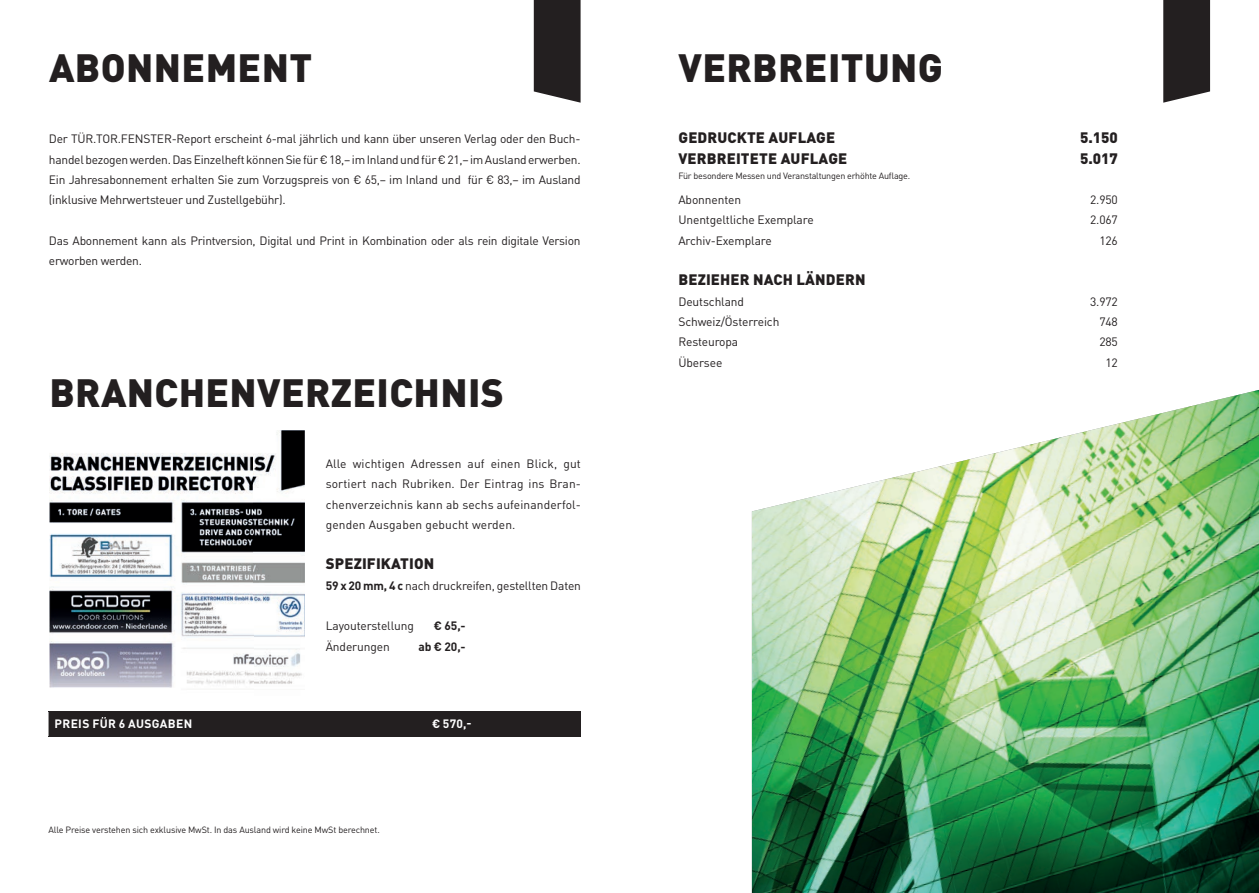
<style>
.page{position:relative;width:1259px;height:893px;background:#fff}
.page>*{position:absolute;margin:0;border:0;box-sizing:border-box;transform-origin:0 0}
.t1{font:900 39px "DIN Pro";letter-spacing:.01em;color:#231f20}
.t2{font:900 15px "DIN Pro";letter-spacing:.01em;color:#231f20}
.t3{font:12px/20.2px "DIN Pro";letter-spacing:-.015em;color:#231f20;text-align:justify}
.t4{font:700 12px "DIN Pro";letter-spacing:.025em;color:#fff}
.t5{font:700 12px "DIN Pro";color:#231f20}
.t6{font:9px "DIN Pro";letter-spacing:-.025em;color:#231f20}
.s1{font-weight:700}
</style>
<div class="page">
<div style="left:534px;top:0;width:46px;height:103px;background:#231f20"></div>
<svg style="left:1163px;top:0;width:47px;height:103px;background:#302d2e"></svg>
<div style="left:49px;top:712px;width:532px;height:24px;background:#231f20"></div>
<hr style="left:49px;top:736px;width:377px;height:1px;background:#231f20">
<hr style="left:426px;top:736px;width:155px;height:1px;background:#231f20">
<img style="left:49px;top:431px;width:255px;height:287px">
<img style="left:56px;top:717px;width:135px;height:1px">
<img style="left:752px;top:390px;width:507px;height:503px">
<h1 class="t1" style="left:49px;top:42px;width:265px">ABONNEMENT</h1>
<p class="t3" style="left:49px;top:128px;width:533px">Der TÜR.TOR.FENSTER-Report erscheint 6-mal jährlich und kann über unseren Verlag oder den Buch&shy;handel bezogen werden. Das Einzelheft können Sie für € 18,– im Inland und für € 21,– im Ausland erwerben.<br>Ein Jahresabonnement erhalten Sie zum Vorzugspreis von € 65,– im Inland und für € 83,– im Ausland (inklusive Mehrwert steuer und Zustellgebühr).</p>
<p class="t3" style="left:49px;top:230px;width:533px">Das Abonnement kann als Printversion, Digital und Print in Kombination oder als rein digitale Version erworben werden.</p>
<h1 class="t1" style="left:49px;top:366px;width:456px">BRANCHENVERZEICHNIS</h1>
<p class="t3" style="left:326px;top:453px;width:257px">Alle wichtigen Adressen auf einen Blick, gut sortiert nach Rubriken. Der Eintrag ins Bran&shy;chenverzeichnis kann ab sechs aufeinanderfol&shy;genden Ausgaben gebucht werden.</p>
<p class="t2" style="left:326px;top:554px;width:110px">SPEZIFIKATION</p>
<p class="t3" style="left:326px;top:575px;width:257px"><span class="s1">59 x 20 mm, 4 c</span> nach druckreifen, gestellten Daten</p>
<p class="t3" style="left:326px;top:615px;width:90px">Layouterstellung</p>
<p class="t5" style="left:434px;top:618px;width:33px">€ 65,-</p>
<p class="t3" style="left:326px;top:636px;width:66px">Änderungen</p>
<p class="t5" style="left:418px;top:638px;width:49px">ab € 20,-</p>
<p class="t4" style="left:55px;top:715px;width:139px">PREIS FÜR 6 AUSGABEN</p>
<p class="t4" style="left:432px;top:715px;width:41px">€ 570,-</p>
<p class="t6" style="left:49px;top:824px;width:333px">Alle Preise verstehen sich exklusive MwSt. In das Ausland wird keine MwSt berechnet.</p>
<h1 class="t1" style="left:678px;top:42px;width:266px">VERBREITUNG</h1>
<p class="t2" style="left:678px;top:128px;width:158px">GEDRUCKTE AUFLAGE</p>
<p class="t2" style="left:1080px;top:128px;width:39px">5.150</p>
<p class="t2" style="left:678px;top:148px;width:170px">VERBREITETE AUFLAGE</p>
<p class="t2" style="left:1080px;top:148px;width:39px">5.017</p>
<p class="t6" style="left:678px;top:169px;width:233px">Für besondere Messen und Veranstaltungen erhöhte Auflage.</p>
<p class="t3" style="left:678px;top:189px;width:64px">Abonnenten</p>
<p class="t3" style="left:1090px;top:189px;width:29px">2.950</p>
<p class="t3" style="left:678px;top:209px;width:137px">Unentgeltliche Exemplare</p>
<p class="t3" style="left:1090px;top:209px;width:29px">2.067</p>
<p class="t3" style="left:678px;top:230px;width:95px">Archiv-Exemplare</p>
<p class="t3" style="left:1099px;top:230px;width:20px">126</p>
<p class="t2" style="left:678px;top:270px;width:189px">BEZIEHER NACH LÄNDERN</p>
<p class="t3" style="left:678px;top:291px;width:67px">Deutschland</p>
<p class="t3" style="left:1090px;top:291px;width:29px">3.972</p>
<p class="t3" style="left:678px;top:311px;width:103px">Schweiz/Österreich</p>
<p class="t3" style="left:1099px;top:311px;width:20px">748</p>
<p class="t3" style="left:678px;top:331px;width:61px">Resteuropa</p>
<p class="t3" style="left:1099px;top:331px;width:20px">285</p>
<p class="t3" style="left:678px;top:352px;width:45px">Übersee</p>
<p class="t3" style="left:1105px;top:352px;width:14px">12</p>
</div>
